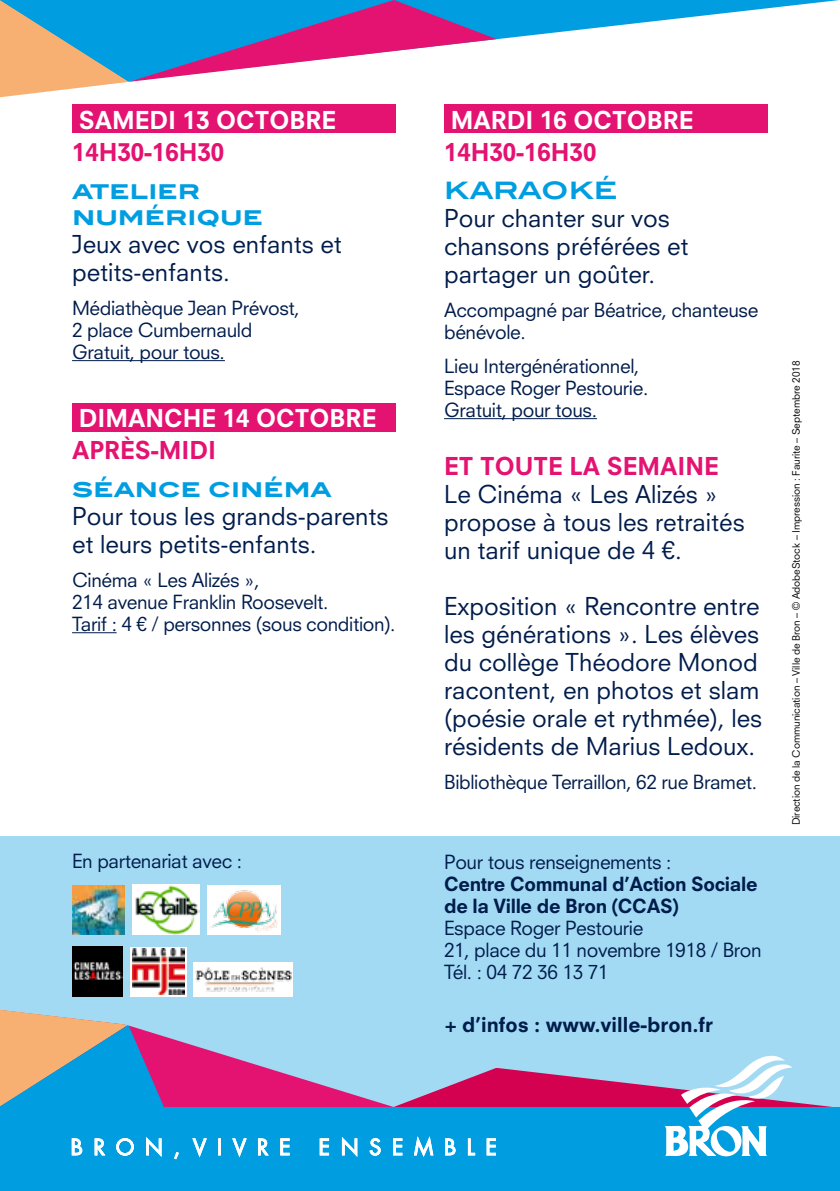
<style>
.page{position:relative;width:840px;height:1191px;background:#fff}
.page>*{position:absolute;margin:0;border:0;box-sizing:border-box;transform-origin:0 0}
.t1{font:24px/28px "Neuzeit SLT Std";color:#001c4b}
.t2{font:800 24px "Neuzeit SLT Std";color:#e41270}
.t3{font:800 24px "Neuzeit SLT Std";color:#fff}
.t4{font:700 24px/26px "Blair ITC";color:#009ee0}
.t5{font:800 20px "Neuzeit SLT Std";color:#001c4b}
.t6{font:19px/22px "Neuzeit SLT Std";letter-spacing:-.02em;color:#001c4b}
.t7{font:800 19px/22px "Neuzeit SLT Std";letter-spacing:-.02em;color:#001c4b}
.t8{font:10px "Neuzeit SLT Std";letter-spacing:-.01em;color:#000}
</style>
<div class="page">
<div style="left:0;top:836px;width:839px;height:312px;background:#a2daf4"></div>
<svg style="left:496px;top:0;width:343px;height:40px"></svg>
<svg style="left:0;top:0;width:496px;height:97px"></svg>
<svg style="left:506px;top:1067px;width:326px;height:40px;fill:#d40050"></svg>
<div style="left:0;top:1108px;width:839px;height:83px;background:#009ee0"></div>
<svg style="left:72px;top:1138px;width:10px;height:17px"></svg>
<svg style="left:95px;top:1138px;width:10px;height:17px"></svg>
<svg style="left:116px;top:1138px;width:18px;height:17px"></svg>
<svg style="left:146px;top:1137px;width:15px;height:19px"></svg>
<svg style="left:174px;top:1152px;width:5px;height:7px"></svg>
<svg style="left:192px;top:1138px;width:14px;height:18px"></svg>
<svg style="left:218px;top:1138px;width:2px;height:17px"></svg>
<svg style="left:232px;top:1138px;width:14px;height:18px"></svg>
<svg style="left:258px;top:1138px;width:10px;height:17px"></svg>
<svg style="left:280px;top:1138px;width:9px;height:17px"></svg>
<svg style="left:320px;top:1138px;width:9px;height:17px"></svg>
<svg style="left:342px;top:1137px;width:15px;height:19px"></svg>
<svg style="left:369px;top:1138px;width:11px;height:17px"></svg>
<svg style="left:393px;top:1138px;width:9px;height:17px"></svg>
<svg style="left:414px;top:1136px;width:19px;height:20px"></svg>
<svg style="left:445px;top:1138px;width:10px;height:17px"></svg>
<svg style="left:468px;top:1138px;width:6px;height:17px"></svg>
<svg style="left:486px;top:1138px;width:9px;height:17px"></svg>
<svg style="left:0;top:1009px;width:506px;height:99px"></svg>
<svg style="left:664px;top:1055px;width:128px;height:101px"></svg>
<div style="left:72px;top:104px;width:323px;height:29px;background:#e41270"></div>
<div style="left:72px;top:403px;width:323px;height:28px;background:#e41270"></div>
<div style="left:444px;top:104px;width:323px;height:29px;background:#e41270"></div>
<hr style="left:444px;top:418px;width:152px;height:1px;background:#001c4b">
<hr style="left:72px;top:360px;width:153px;height:1px;background:#001c4b">
<hr style="left:72px;top:632px;width:44px;height:1px;background:#001c4b">
<img style="left:72px;top:885px;width:53px;height:49px">
<img style="left:133px;top:884px;width:66px;height:50px">
<img style="left:72px;top:947px;width:51px;height:49px">
<svg style="left:130px;top:947px;width:56px;height:49px"></svg>
<img style="left:133px;top:948px;width:51px;height:46px">
<img style="left:193px;top:962px;width:100px;height:34px">
<div style="left:207px;top:885px;width:73px;height:50px;background:#fff"></div>
<img style="left:210px;top:890px;width:68px;height:41px">
<p class="t3" style="left:79px;top:105px;width:259px">SAMEDI 13 OCTOBRE</p>
<p class="t2" style="left:72px;top:137px;width:154px">14H30-16H30</p>
<p class="t4" style="left:72px;top:177px;width:192px">atelier numérique</p>
<p class="t1" style="left:72px;top:230px;width:271px">Jeux avec vos enfants et petits-enfants.</p>
<p class="t6" style="left:72px;top:296px;width:229px">Médiathèque Jean Prévost,<br>2 place Cumbernauld<br>Gratuit, pour tous.</p>
<p class="t3" style="left:79px;top:403px;width:299px">DIMANCHE 14 OCTOBRE</p>
<p class="t2" style="left:72px;top:435px;width:145px">APRÈS-MIDI</p>
<p class="t4" style="left:72px;top:475px;width:261px">séance cinéma</p>
<p class="t1" style="left:72px;top:502px;width:318px">Pour tous les grands-parents et leurs petits-enfants.</p>
<p class="t6" style="left:72px;top:568px;width:325px">Cinéma « Les Alizés »,<br>214 avenue Franklin Roosevelt.<br>Tarif : 4 € / personnes (sous condition).</p>
<p class="t6" style="left:72px;top:850px;width:171px">En partenariat avec :</p>
<p class="t3" style="left:450px;top:105px;width:244px">MARDI 16 OCTOBRE</p>
<p class="t2" style="left:444px;top:137px;width:154px">14H30-16H30</p>
<p class="t4" style="left:444px;top:177px;width:175px">KARAOKÉ</p>
<p class="t1" style="left:444px;top:204px;width:246px">Pour chanter sur vos chansons préférées et partager un goûter.</p>
<p class="t6" style="left:444px;top:298px;width:315px">Accompagné par Béatrice, chanteuse bénévole.</p>
<p class="t6" style="left:444px;top:354px;width:205px">Lieu Intergénérationnel,<br>Espace Roger Pestourie.<br>Gratuit, pour tous.</p>
<p class="t2" style="left:444px;top:451px;width:276px">ET TOUTE LA SEMAINE</p>
<p class="t1" style="left:444px;top:480px;width:302px">Le Cinéma « Les Alizés » propose à tous les retraités un tarif unique de 4 €.</p>
<p class="t1" style="left:444px;top:592px;width:319px">Exposition « Rencontre entre les générations ». Les élèves du collège Théodore Monod racontent, en photos et slam (poésie orale et rythmée), les résidents de Marius Ledoux.</p>
<p class="t6" style="left:444px;top:770px;width:314px">Bibliothèque Terraillon, 62 rue Bramet.</p>
<p class="t6" style="left:444px;top:850px;width:229px">Pour tous renseignements :</p>
<p class="t7" style="left:444px;top:872px;width:315px">Centre Communal d’Action Sociale de la Ville de Bron (CCAS)</p>
<p class="t6" style="left:444px;top:916px;width:319px">Espace Roger Pestourie<br>21, place du 11 novembre 1918 / Bron<br>Tél. : 04 72 36 13 71</p>
<p class="t5" style="left:444px;top:1012px;width:269px">+ d’infos : www.ville-bron.fr</p>
<p class="t8" style="left:789px;top:825px;width:466px;rotate:-90deg">Direction de la Communication – Ville de Bron – © AdobeStock – Impression : Faurite – Septembre 2018</p>
</div>
